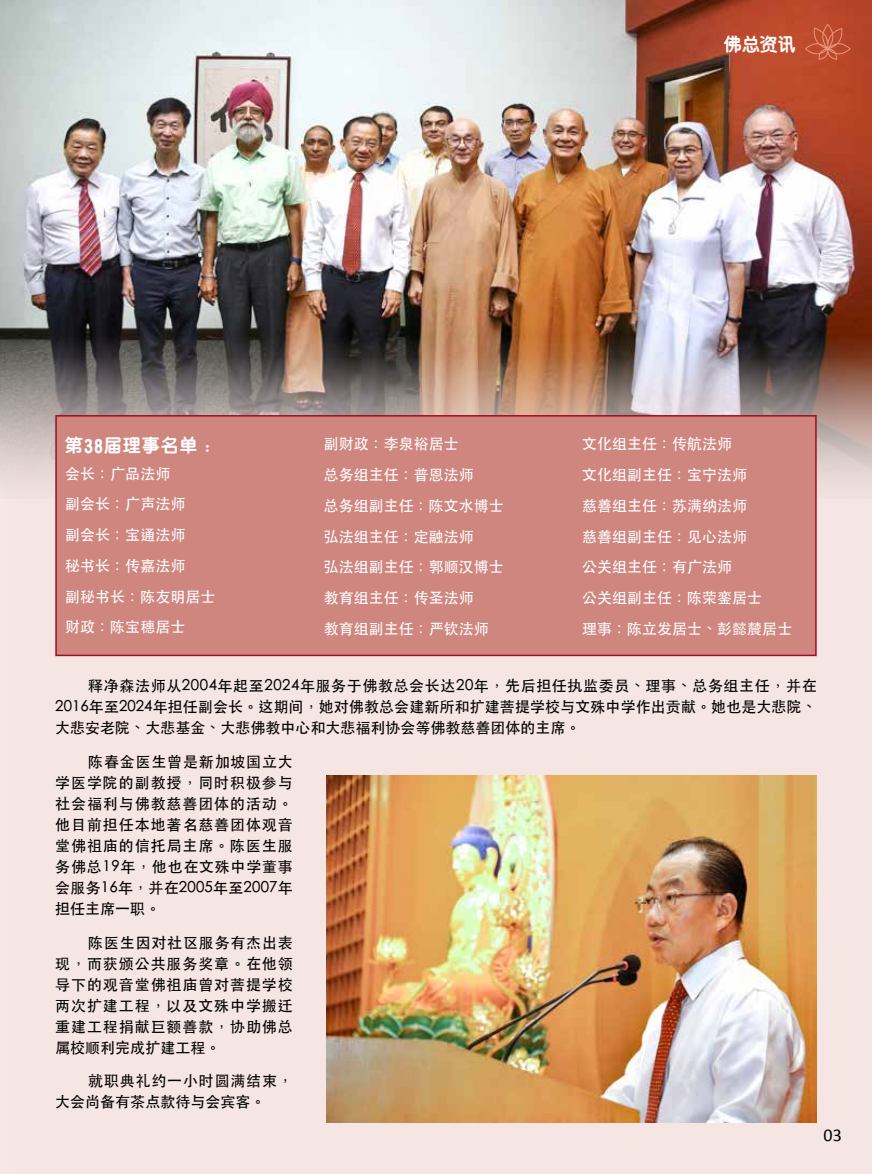
<style>
.page{position:relative;width:872px;height:1174px;background:#f6e6e3}
.page>*{position:absolute;margin:0;border:0;box-sizing:border-box;transform-origin:0 0}
.t1{font:800 18px "GB Yen Round";letter-spacing:.05em;color:#fff}
.t2{font:18px "Calibri";color:#000}
.t3{font:500 15px/21px "ST Heiti TC";letter-spacing:.015em;color:#000;text-align:justify}
.t4{font:500 15px/30.8px "ST Heiti TC";color:#fff}
</style>
<div class="page">
<img style="left:0;top:0;width:872px;height:499px">
<div style="left:56px;top:416px;width:760px;height:239px;background:#cf867f"></div>
<div style="left:55px;top:415px;width:761px;height:241px;border:2px solid #9e0c26"></div>
<img style="left:327px;top:775px;width:489px;height:347px">
<svg style="left:805px;top:24px;width:45px;height:36px;background:#c35639"></svg>
<p class="t1" style="left:724px;top:35px;width:73px">佛总资讯</p>
<p class="t1" style="left:65px;top:436px;width:153px">第38届理事名单：</p>
<p class="t4" style="left:65px;top:457px;width:151px">会长：广品法师<br>副会长：广声法师<br>副会长：宝通法师<br>秘书长：传嘉法师<br>副秘书长：陈友明居士财政：陈宝穗居士</p>
<p class="t4" style="left:324px;top:428px;width:182px">副财政：李泉裕居士<br>总务组主任：普恩法师<br>总务组副主任：陈文水博士弘法组主任：定融法师<br>弘法组副主任：郭顺汉博士教育组主任：传圣法师<br>教育组副主任：严钦法师</p>
<p class="t4" style="left:582px;top:428px;width:211px">文化组主任：传航法师<br>文化组副主任：宝宁法师<br>慈善组主任：苏满纳法师<br>慈善组副主任：见心法师<br>公关组主任：有广法师<br>公关组副主任：陈荣銮居士<br>理事：陈立发居士、彭懿辳居士</p>
<p class="t3" style="left:55px;top:675px;width:763px;text-indent:33px">释净森法师从2004年起至2024年服务于佛教总会长达20年，先后担任执监委员、理事、总务组主任，并在2016年至2024年担任副会长。这期间，她对佛教总会建新所和扩建菩提学校与文殊中学作出贡献。她也是大悲院、大悲安老院、大悲基金、大悲佛教中心和大悲福利协会等佛教慈善团体的主席。</p>
<p class="t3" style="left:55px;top:750px;width:239px;text-indent:33px">陈春金医生曾是新加坡国立大学医学院的副教授，同时积极参与社会福利与佛教慈善团体的活动。他目前担任本地著名慈善团体观音堂佛祖庙的信托局主席。陈医生服务佛总19年，他也在文殊中学董事会服务16年，并在2005年至2007年担任主席一职。</p>
<p class="t3" style="left:55px;top:931px;width:239px;text-indent:33px">陈医生因对社区服务有杰出表现，而获颁公共服务奖章。在他领导下的观音堂佛祖庙曾对菩提学校两次扩建工程，以及文殊中学搬迁重建工程捐献巨额善款，协助佛总属校顺利完成扩建工程。</p>
<p class="t3" style="left:55px;top:1070px;width:239px;text-indent:33px">就职典礼约一小时圆满结束，大会尚备有茶点款待与会宾客。</p>
<p class="t2" style="left:823px;top:1123px;width:20px">03</p>
</div>
